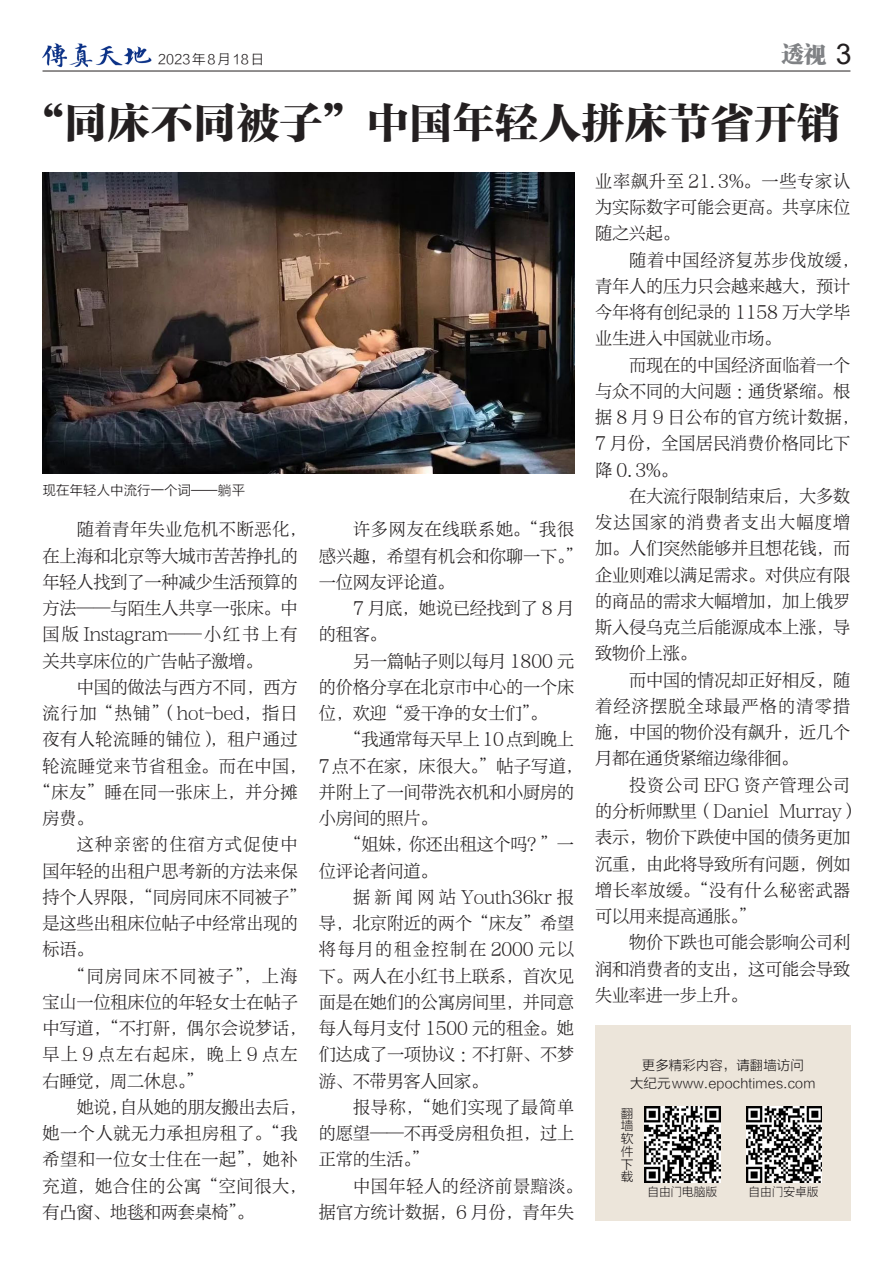
<style>
.page{position:relative;width:893px;height:1263px;background:#fff}
.page>*{position:absolute;margin:0;border:0;box-sizing:border-box;transform-origin:0 0}
.大题目{font:43.5px "FZTYSK GBK1 0";color:#231f20}
.t1{font:22.5px "FZCSK GBK1 0";color:#808285}
.正文{font:17.25px/26.2px "FZXYSK GBK1 0";letter-spacing:-.005em;color:#231f20}
.正文-2{font:17.25px/26.2px "FZXYSK GBK1 0";letter-spacing:.035em;color:#231f20}
.正文-3{font:17.25px/26.2px "FZXYSK GBK1 0";letter-spacing:.04em;color:#231f20}
.图释{font:13.5px "FZLTXHK";color:#231f20}
.图释-2{font:13.5px "FZLTXHK";letter-spacing:.125em;color:#231f20}
.图释-3{font:12.75px/12.8px "FZLTXHK";color:#231f20;text-align:justify}
.图释-4{font:12px "FZLTXHK";letter-spacing:-.01em;color:#231f20}
.s1{font-family:"Arial";font-size:28.5px;color:#231f20}
</style>
<div class="page">
<hr style="left:43px;top:71px;width:807px;height:1px;background:#231f20">
<img style="left:43px;top:43px;width:109px;height:25px">
<div style="left:595px;top:1024px;width:255px;height:196px;background:#ece5da"></div>
<img style="left:746px;top:1107px;width:76px;height:75px">
<img style="left:645px;top:1107px;width:75px;height:75px">
<img style="left:43px;top:172px;width:531px;height:301px">
<p class="图释-2" style="left:158px;top:52px;width:108px">2023年8月18日</p>
<p class="t1" style="left:781px;top:41px;width:72px">透视 <span class="s1">3</span></p>
<p class="大题目" style="left:21px;top:100px;width:820px">“同床不同被子”中国年轻人拼床节省开销</p>
<p class="图释" style="left:43px;top:483px;width:204px">现在年轻人中流行一个词—躺平</p>
<p class="正文" style="left:43px;top:517px;width:265px;text-indent:34px">随着青年失业危机不断恶化，在上海和北京等大城市苦苦挣扎的年轻人找到了一种减少生活预算的方法——与陌生人共享一张床。中国版 Instagram——小红书上有关共享床位的广告帖子激增。</p>
<p class="正文" style="left:77px;top:674px;width:222px">中国的做法与西方不同，西方</p>
<p class="正文-2" style="left:43px;top:700px;width:257px">流行加“热铺”（hot-bed，指日</p>
<p class="正文-2" style="left:43px;top:727px;width:257px">夜有人轮流睡的铺位），租户通过</p>
<p class="正文-3" style="left:43px;top:753px;width:265px">轮流睡觉来节省租金。而在中国，</p>
<p class="正文-2" style="left:34px;top:779px;width:265px">“床友”睡在同一张床上，并分摊</p>
<p class="正文" style="left:43px;top:805px;width:52px">房费。</p>
<p class="正文" style="left:43px;top:832px;width:265px;text-indent:34px">这种亲密的住宿方式促使中国年轻的出租户思考新的方法来保持个人界限，“同房同床不同被子”是这些出租床位帖子中经常出现的标语。</p>
<p class="正文" style="left:43px;top:963px;width:265px;text-indent:26px">“同房同床不同被子”，上海宝山一位租床位的年轻女士在帖子中写道，“不打鼾，偶尔会说梦话，早上 9 点左右起床，晚上 9 点左右睡觉，周二休息。”</p>
<p class="正文-2" style="left:43px;top:1094px;width:265px;text-indent:34px">她说，自从她的朋友搬出去后，她一个人就无力承担房租了。“我希望和一位女士住在一起”，她补充道，她合住的公寓“空间很大，有凸窗、地毯和两套桌椅”。</p>
<p class="正文" style="left:319px;top:517px;width:265px;text-indent:34px">许多网友在线联系她。“我很感兴趣，希望有机会和你聊一下。”一位网友评论道。</p>
<p class="正文" style="left:319px;top:595px;width:257px;text-indent:34px">7 月底，她说已经找到了 8 月的租客。</p>
<p class="正文" style="left:319px;top:648px;width:257px;text-align:justify;text-indent:34px">另一篇帖子则以每月 1800 元的价格分享在北京市中心的一个床位，欢迎“爱干净的女士们”。</p>
<p class="正文" style="left:345px;top:727px;width:231px">“我通常每天早上 10点到晚上</p>
<p class="正文" style="left:319px;top:753px;width:265px">7点不在家，床很大。”帖子写道，并附上了一间带洗衣机和小厨房的小房间的照片。</p>
<p class="正文" style="left:345px;top:832px;width:231px">“姐妹，你还出租这个吗？”一</p>
<p class="正文" style="left:319px;top:858px;width:120px">位评论者问道。</p>
<p class="正文" style="left:319px;top:884px;width:257px;text-align:justify;text-indent:34px">据新闻网站 Youth36kr 报导，北京附近的两个“床友”希望将每月的租金控制在 2000 元以下。两人在小红书上联系，首次见面是在她们的公寓房间里，并同意每人每月支付 1500 元的租金。她们达成了一项协议：不打鼾、不梦游、不带男客人回家。</p>
<p class="正文" style="left:319px;top:1094px;width:257px;text-align:justify;text-indent:34px">报导称，“她们实现了最简单的愿望——不再受房租负担，过上正常的生活。”</p>
<p class="正文-3" style="left:319px;top:1173px;width:265px;text-indent:34px">中国年轻人的经济前景黯淡。据官方统计数据，6 月份，青年失</p>
<p class="正文" style="left:595px;top:168px;width:257px;text-align:justify">业率飙升至 21.3%。一些专家认为实际数字可能会更高。共享床位随之兴起。</p>
<p class="正文" style="left:595px;top:247px;width:265px;text-indent:34px">随着中国经济复苏步伐放缓，青年人的压力只会越来越大，预计今年将有创纪录的 1158 万大学毕业生进入中国就业市场。</p>
<p class="正文" style="left:595px;top:352px;width:265px;text-indent:34px">而现在的中国经济面临着一个与众不同的大问题：通货紧缩。根据 8 月 9 日公布的官方统计数据，<br>7 月份，全国居民消费价格同比下降 0.3%。</p>
<p class="正文" style="left:629px;top:483px;width:222px">在大流行限制结束后，大多数</p>
<p class="正文" style="left:595px;top:510px;width:257px;text-align:justify">发达国家的消费者支出大幅度增加。人们突然能够并且想花钱，而企业则难以满足需求。对供应有限的商品的需求大幅增加，加上俄罗斯入侵乌克兰后能源成本上涨，导致物价上涨。</p>
<p class="正文" style="left:595px;top:667px;width:257px;text-align:justify;text-indent:34px">而中国的情况却正好相反，随着经济摆脱全球最严格的清零措施，中国的物价没有飙升，近几个月都在通货紧缩边缘徘徊。</p>
<p class="正文" style="left:595px;top:772px;width:265px;text-indent:34px">投资公司 EFG 资产管理公司的分析师默里（Daniel Murray）表示，物价下跌使中国的债务更加沉重，由此将导致所有问题，例如增长率放缓。“没有什么秘密武器可以用来提高通胀。”</p>
<p class="正文" style="left:595px;top:930px;width:257px;text-align:justify;text-indent:34px">物价下跌也可能会影响公司利润和消费者的支出，这可能会导致失业率进一步上升。</p>
<p class="图释" style="left:642px;top:1057px;width:163px">更多精彩内容，请翻墙访问</p>
<p class="图释" style="left:630px;top:1075px;width:187px">大纪元www.epochtimes.com</p>
<p class="图释-3" style="left:621px;top:1107px;width:14px">翻墙软件下载</p>
<p class="图释-4" style="left:647px;top:1185px;width:71px">自由门电脑版</p>
<p class="图释-4" style="left:748px;top:1185px;width:71px">自由门安卓版</p>
</div>
